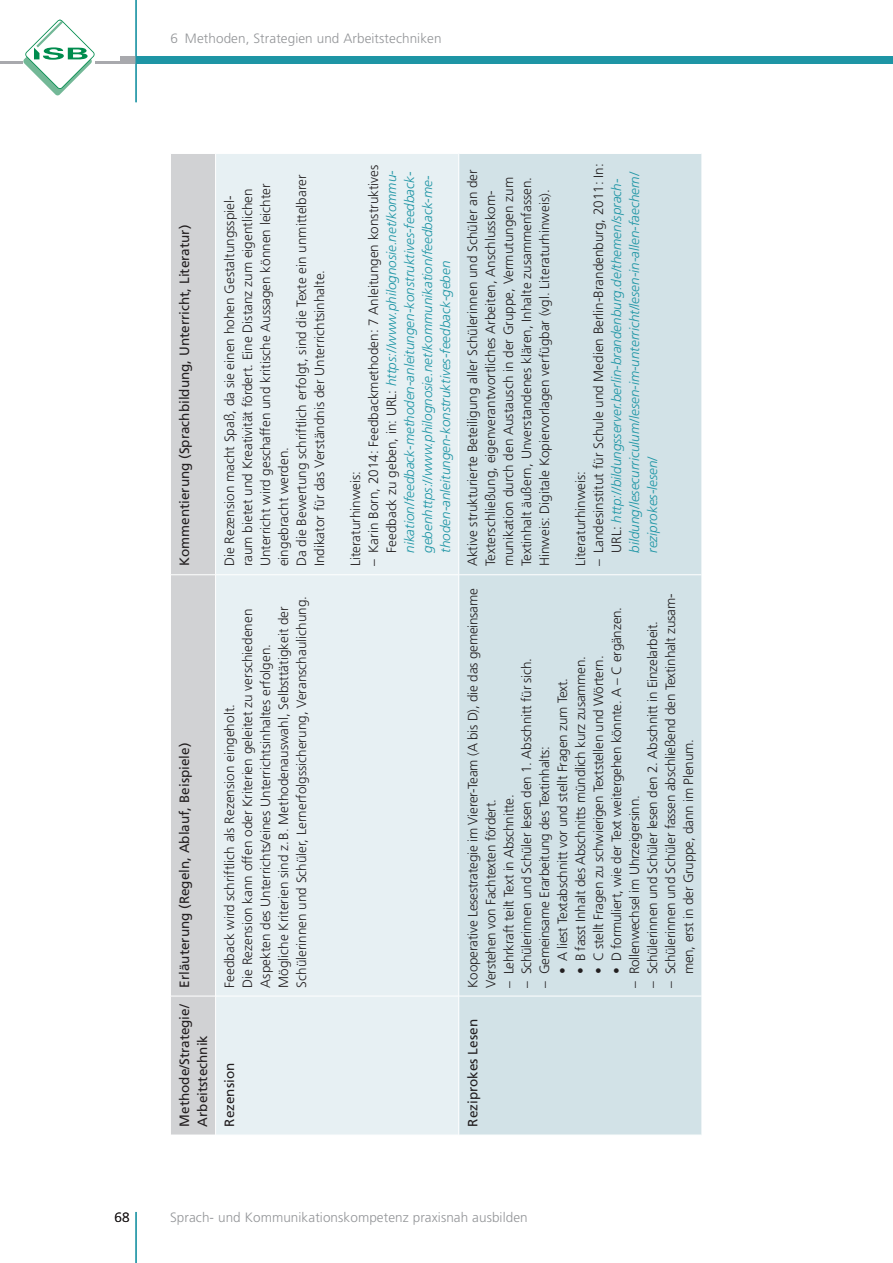
<style>
.page{position:relative;width:893px;height:1263px;background:#fff}
.page>*{position:absolute;margin:0;border:0;box-sizing:border-box;transform-origin:0 0}
.t1{font:300 13.5px/18px "Frutiger LT Std";color:#231f20}
.t2{font:italic 300 13.5px/18px "Frutiger LT Std";color:#1e95a5}
.t3{font:13.5px/18px "Frutiger LT Std";color:#231f20}
.t4{font:300 13.5px "Frutiger LT Std";letter-spacing:.005em;color:#939598}
.s1{font-style:normal;color:#231f20}
</style>
<div class="page">
<div style="left:121px;top:56px;width:15px;height:8px;background:#a8a9ad"></div>
<hr style="left:0;top:62px;width:136px;height:2px;background:#a8a9ad">
<div style="left:136px;top:56px;width:757px;height:8px;background:#1e95a5"></div>
<hr style="left:135px;top:0;width:2px;height:102px;background:#1e95a5">
<svg style="left:23px;top:20px;width:72px;height:75px"></svg>
<hr style="left:135px;top:1212px;width:2px;height:51px;background:#1e95a5">
<div style="left:170px;top:996px;width:46px;height:139px;background:#d1d2d4"></div>
<div style="left:171px;top:154px;width:44px;height:842px;background:#d1d2d4"></div>
<div style="left:216px;top:154px;width:242px;height:981px;background:#e7f0f3"></div>
<div style="left:459px;top:154px;width:242px;height:981px;background:#d2e2e7"></div>
<hr style="left:170px;top:996px;width:1px;height:139px;background:#fff">
<hr style="left:171px;top:996px;width:44px;height:1px;background:#fff">
<hr style="left:171px;top:574px;width:44px;height:1px;background:#fff">
<hr style="left:215px;top:996px;width:1px;height:139px;background:#fff">
<hr style="left:216px;top:996px;width:242px;height:1px;background:#fff">
<hr style="left:216px;top:574px;width:242px;height:1px;background:#fff">
<hr style="left:459px;top:996px;width:242px;height:1px;background:#fff">
<hr style="left:459px;top:574px;width:242px;height:1px;background:#fff">
<p class="t4" style="left:171px;top:31px;width:273px">6 Methoden, Strategien und Arbeitstechniken</p>
<p class="t3" style="left:175px;top:566px;width:343px;rotate:-90deg">Kommentierung (Sprachbildung, Unterricht, Literatur)</p>
<p class="t3" style="left:175px;top:987px;width:246px;rotate:-90deg">Erläuterung (Regeln, Ablauf, Beispiele)</p>
<p class="t3" style="left:175px;top:1126px;width:124px;rotate:-90deg">Methode/Strategie/<br>Arbeitstechnik</p>
<p class="t1" style="left:221px;top:566px;width:393px;rotate:-90deg">Die Rezension macht Spaß, da sie einen hohen Gestaltungsspiel&shy;raum bietet und Kreativität fördert. Eine Distanz zum eigentlichen Unterricht wird geschaffen und kritische Aussagen können leichter eingebracht werden.<br>Da die Bewertung schriftlich erfolgt, sind die Texte ein unmittelbarer Indikator für das Verständnis der Unterrichtsinhalte.</p>
<p class="t1" style="left:221px;top:987px;width:393px;rotate:-90deg">Feedback wird schriftlich als Rezension eingeholt.<br>Die Rezension kann offen oder Kriterien geleitet zu verschiedenen Aspekten des Unterrichts/eines Unterrichtsinhaltes erfolgen.<br>Mögliche Kriterien sind z.B. Methodenauswahl, Selbsttätigkeit der Schülerinnen und Schüler, Lernerfolgssicherung, Veranschaulichung.</p>
<p class="t3" style="left:221px;top:1126px;width:65px;rotate:-90deg">Rezension</p>
<p class="t2" style="left:365px;top:553px;width:390px;text-indent:-14px;rotate:-90deg"><span class="s1">– Karin Born, 2014: Feedbackmethoden: 7 Anleitungen konstruktives Feedback zu geben, in: URL:</span> https://www.philognosie.net/kommu&shy;nikation/feedback-methoden-anleitungen-konstruktives-feedback&shy;gebenhttps://www.philognosie.net/kommunikation/feedback-me&shy;thoden-anleitungen-konstruktives-feedback-geben</p>
<p class="t1" style="left:347px;top:566px;width:97px;rotate:-90deg">Literaturhinweis:</p>
<p class="t1" style="left:464px;top:566px;width:398px;rotate:-90deg">Aktive strukturierte Beteiligung aller Schülerinnen und Schüler an der Texterschließung, eigenverantwortliches Arbeiten, Anschlusskom&shy;munikation durch den Austausch in der Gruppe, Vermutungen zum Textinhalt äußern, Unverstandenes klären, Inhalte zusammenfassen.<br>Hinweis: Digitale Kopiervorlagen verfügbar (vgl. Literaturhinweis).</p>
<p class="t2" style="left:590px;top:553px;width:391px;text-indent:-14px;rotate:-90deg"><span class="s1">– Landesinstitut für Schule und Medien Berlin-Brandenburg, 2011: In:<br>URL:</span> http://bildungsserver.berlin-brandenburg.de/themen/sprach&shy;bildung/lesecurriculum/lesen-im-unterricht/lesen-in-allen-faechern/ reziprokes-lesen/</p>
<p class="t1" style="left:572px;top:566px;width:97px;rotate:-90deg">Literaturhinweis:</p>
<p class="t1" style="left:464px;top:987px;width:401px;rotate:-90deg">Kooperative Lesestrategie im Vierer-Team (A bis D), die das gemeinsame<br>Verstehen von Fachtexten fördert.</p>
<p class="t1" style="left:662px;top:974px;width:382px;text-indent:-13px;rotate:-90deg">– Schülerinnen und Schüler fassen abschließend den Textinhalt zusam&shy;men, erst in der Gruppe, dann im Plenum.</p>
<p class="t1" style="left:608px;top:974px;width:369px;rotate:-90deg">• D formuliert, wie der Text weitergehen könnte. A – C ergänzen.</p>
<p class="t1" style="left:644px;top:987px;width:368px;rotate:-90deg">– Schülerinnen und Schüler lesen den 2. Abschnitt in Einzelarbeit.</p>
<p class="t1" style="left:572px;top:974px;width:320px;rotate:-90deg">• B fasst Inhalt des Abschnitts mündlich kurz zusammen.</p>
<p class="t1" style="left:590px;top:974px;width:320px;rotate:-90deg">• C stellt Fragen zu schwierigen Textstellen und Wörtern.</p>
<p class="t1" style="left:518px;top:987px;width:331px;rotate:-90deg">– Schülerinnen und Schüler lesen den 1. Abschnitt für sich.</p>
<p class="t1" style="left:554px;top:974px;width:298px;rotate:-90deg">• A liest Textabschnitt vor und stellt Fragen zum Text.</p>
<p class="t1" style="left:536px;top:987px;width:243px;rotate:-90deg">– Gemeinsame Erarbeitung des Textinhalts:</p>
<p class="t1" style="left:500px;top:987px;width:194px;rotate:-90deg">– Lehrkraft teilt Text in Abschnitte.</p>
<p class="t1" style="left:626px;top:987px;width:194px;rotate:-90deg">– Rollenwechsel im Uhrzeigersinn.</p>
<p class="t3" style="left:464px;top:1126px;width:109px;rotate:-90deg">Reziprokes Lesen</p>
<p class="t1" style="left:114px;top:1208px;width:17px">68</p>
<p class="t4" style="left:170px;top:1210px;width:359px">Sprach- und Kommunikationskompetenz praxisnah ausbilden</p>
</div>
